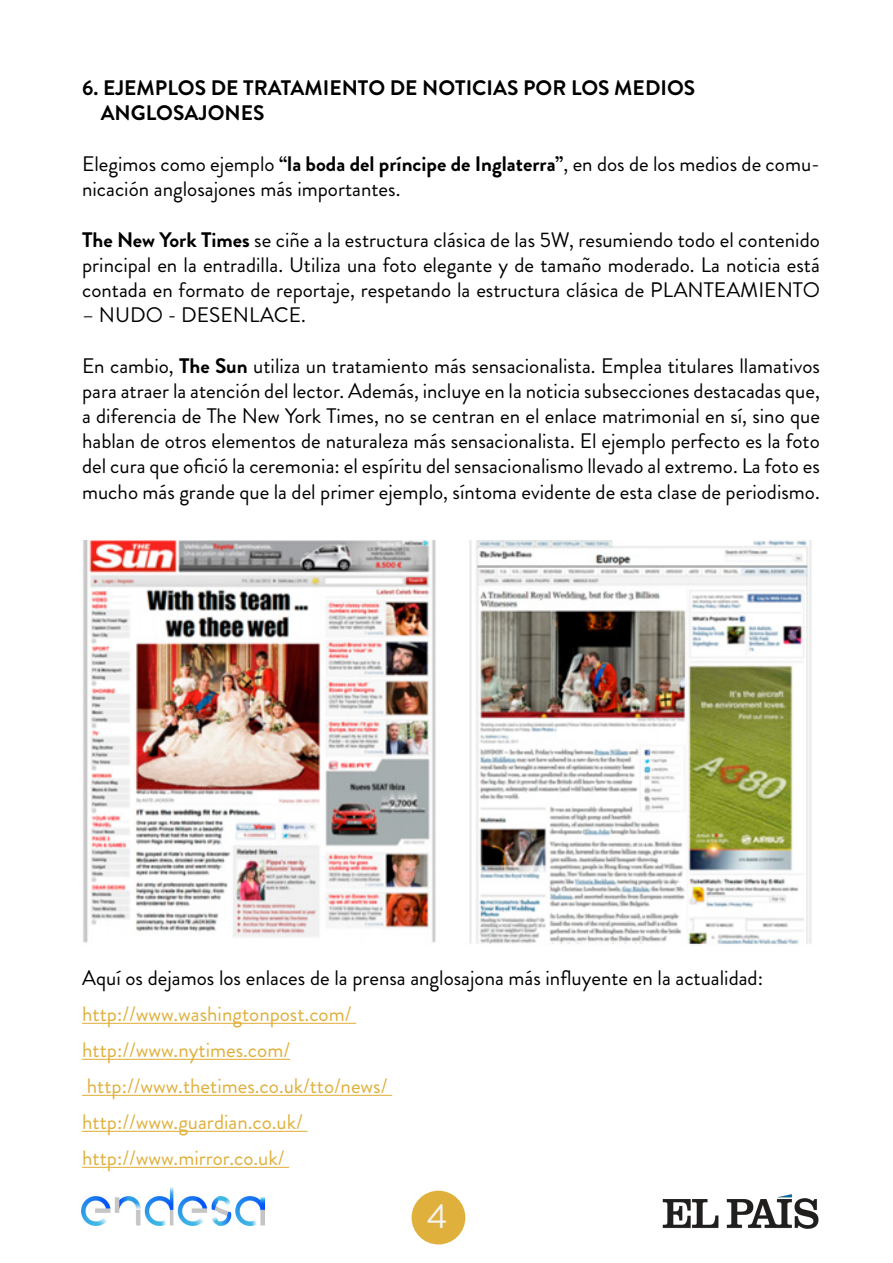
<style>
.page{position:relative;width:893px;height:1263px;background:#fff}
.page>*{position:absolute;margin:0;border:0;box-sizing:border-box;transform-origin:0 0}
.t1{font:34.5px "Brandon Grotesque";color:#f5f5f6}
.t2{font:21px/25.2px "Brandon Grotesque";color:#000;text-align:justify}
.t3{font:21px "Brandon Grotesque";color:#e0b03c}
.t4{font:700 21px "Brandon Grotesque";color:#000}
.s1{font-weight:700}
</style>
<div class="page">
<hr style="left:82px;top:1023px;width:274px;height:1px;background:#e0b03c">
<hr style="left:82px;top:1059px;width:208px;height:1px;background:#e0b03c">
<hr style="left:82px;top:1095px;width:310px;height:1px;background:#e0b03c">
<hr style="left:82px;top:1131px;width:225px;height:1px;background:#e0b03c">
<hr style="left:82px;top:1167px;width:207px;height:1px;background:#e0b03c">
<div style="left:412px;top:1191px;width:53px;height:53px;background:#e0b03c;border-radius:50%"></div>
<img style="left:662px;top:1194px;width:156px;height:34px">
<img style="left:83px;top:540px;width:729px;height:405px">
<img style="left:81px;top:1187px;width:184px;height:38px">
<p class="t4" style="left:82px;top:73px;width:615px">6. EJEMPLOS DE TRATAMIENTO DE NOTICIAS POR LOS MEDIOS</p>
<p class="t4" style="left:101px;top:99px;width:165px">ANGLOSAJONES</p>
<p class="t2" style="left:82px;top:151px;width:739px">Elegimos como ejemplo <span class="s1">“la boda del príncipe de Inglaterra”</span>, en dos de los medios de comu&shy;nicación anglosajones más importantes.</p>
<p class="t2" style="left:82px;top:227px;width:739px"><span class="s1">The New York Times</span> se ciñe a la estructura clásica de las 5W, resumiendo todo el contenido principal en la entradilla. Utiliza una foto elegante y de tamaño moderado. La noticia está contada en formato de reportaje, respetando la estructura clásica de PLANTEAMIENTO</p>
<p class="t2" style="left:82px;top:303px;width:225px">– NUDO - DESENLACE.</p>
<p class="t2" style="left:82px;top:353px;width:739px">En cambio, <span class="s1">The Sun</span> utiliza un tratamiento más sensacionalista. Emplea titulares llamativos para atraer la atención del lector. Además, incluye en la noticia subsecciones destacadas que, a diferencia de The New York Times, no se centran en el enlace matrimonial en sí, sino que hablan de otros elementos de naturaleza más sensacionalista. El ejemplo perfecto es la foto del cura que ofició la ceremonia: el espíritu del sensacionalismo llevado al extremo. La foto es mucho más grande que la del primer ejemplo, síntoma evidente de esta clase de periodismo.</p>
<p class="t2" style="left:82px;top:966px;width:682px">Aquí os dejamos los enlaces de la prensa anglosajona más influyente en la actualidad:</p>
<p class="t3" style="left:82px;top:999px;width:271px">http://www.washingtonpost.com/</p>
<p class="t3" style="left:82px;top:1035px;width:209px">http://www.nytimes.com/</p>
<p class="t3" style="left:87px;top:1071px;width:302px">http://www.thetimes.co.uk/tto/news/</p>
<p class="t3" style="left:82px;top:1107px;width:222px">http://www.guardian.co.uk/</p>
<p class="t3" style="left:82px;top:1143px;width:204px">http://www.mirror.co.uk/</p>
<p class="t1" style="left:427px;top:1192px;width:22px">4</p>
</div>
